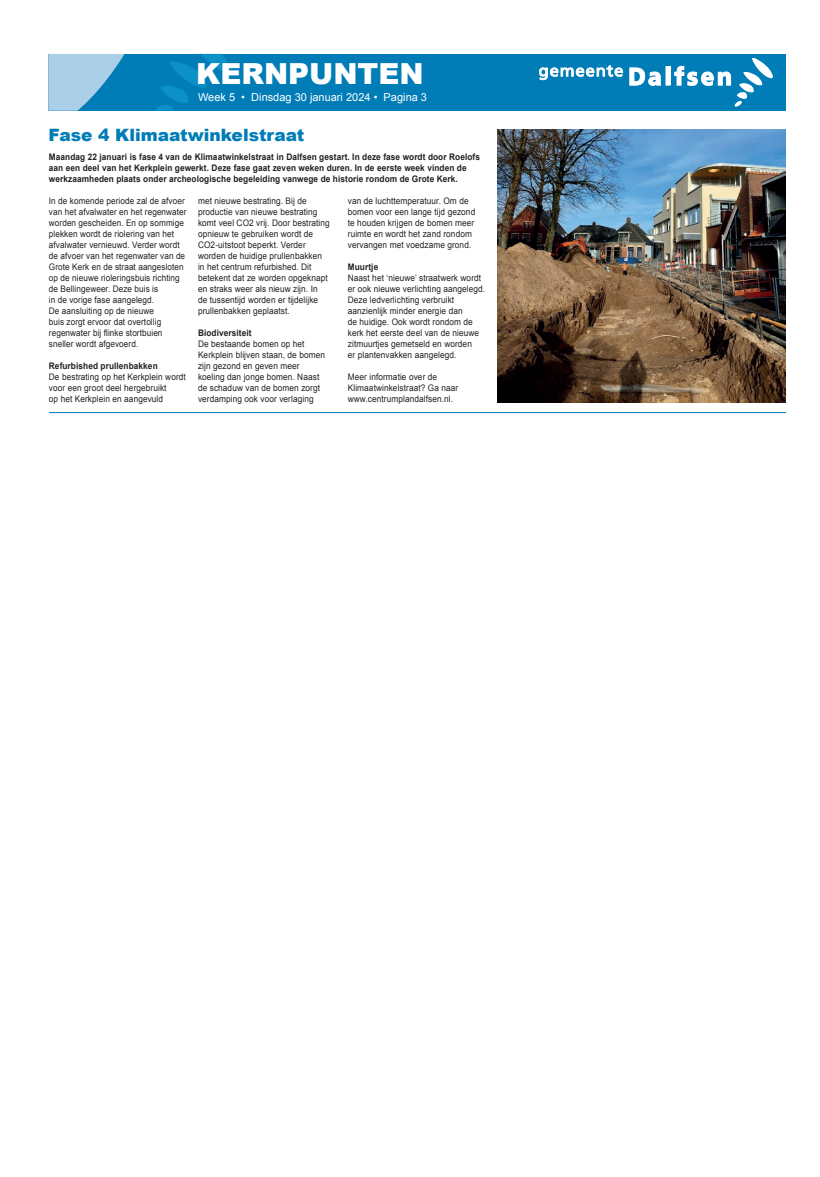
<style>
.page{position:relative;width:820px;height:1177px;background:#fff}
.page>*{position:absolute;margin:0;border:0;box-sizing:border-box;transform-origin:0 0}
.t1{font:900 29px "Arial";color:#fff}
.t2{font:900 17px "Arial";color:#007cb7}
.t3{font:11px "Arial";color:#fff}
.t4{font:9px/11px "Arial";letter-spacing:.01em;color:#231f20;scale:.92 1}
.t5{font:9px/11px "Arial";letter-spacing:.01em;color:#231f20;scale:.91 1}
.t6{font:700 9px/11px "Arial";letter-spacing:.01em;color:#231f20;scale:.92 1}
</style>
<div class="page">
<div style="left:48px;top:54px;width:737px;height:57px;background:#007cb7"></div>
<svg style="left:156px;top:54px;width:74px;height:57px"></svg>
<svg style="left:629px;top:68px;width:31px;height:18px"></svg>
<hr style="left:665px;top:67px;width:4px;height:18px;background:#fff">
<div style="left:665px;top:66px;width:5px;height:19px;border:1px solid #fff"></div>
<svg style="left:674px;top:58px;width:98px;height:48px"></svg>
<svg style="left:539px;top:65px;width:83px;height:15px"></svg>
<svg style="left:48px;top:54px;width:76px;height:57px"></svg>
<img style="left:497px;top:130px;width:288px;height:272px">
<hr style="left:49px;top:412px;width:736px;height:1px;background:#007cb7">
<h1 class="t1" style="left:196px;top:53px;width:229px">KERNPUNTEN</h1>
<p class="t3" style="left:198px;top:90px;width:230px">Week 5 • Dinsdag 30 januari 2024 • Pagina 3</p>
<h2 class="t2" style="left:49px;top:123px;width:257px">Fase 4 Klimaatwinkelstraat</h2>
<p class="t6" style="left:49px;top:151px;width:470px">Maandag 22 januari is fase 4 van de Klimaatwinkelstraat in Dalfsen gestart. In deze fase wordt door Roelofs aan een deel van het Kerkplein gewerkt. Deze fase gaat zeven weken duren. In de eerste week vinden de werkzaamheden plaats onder archeologische begeleiding vanwege de historie rondom de Grote Kerk.</p>
<p class="t4" style="left:348px;top:195px;width:140px">van de luchttemperatuur. Om de bomen voor een lange tijd gezond te houden krijgen de bomen meer ruimte en wordt het zand rondom vervangen met voedzame grond.</p>
<p class="t6" style="left:348px;top:261px;width:35px">Muurtje</p>
<p class="t4" style="left:348px;top:272px;width:151px">Naast het ‘nieuwe’ straatwerk wordt er ook nieuwe verlichting aangelegd.<br>Deze ledverlichting verbruikt aanzienlijk minder energie dan<br>de huidige. Ook wordt rondom de kerk het eerste deel van de nieuwe zitmuurtjes gemetseld en worden<br>er plantenvakken aangelegd.</p>
<p class="t4" style="left:348px;top:371px;width:121px">Meer informatie over de<br>Klimaatwinkelstraat? Ga naar www.centrumplandalfsen.nl.</p>
<p class="t5" style="left:49px;top:195px;width:153px">In de komende periode zal de afvoer van het afvalwater en het regenwater worden gescheiden. En op sommige plekken wordt de riolering van het afvalwater vernieuwd. Verder wordt de afvoer van het regenwater van de<br>Grote Kerk en de straat aangesloten op de nieuwe rioleringsbuis richting de Bellingeweer. Deze buis is<br>in de vorige fase aangelegd.<br>De aansluiting op de nieuwe<br>buis zorgt ervoor dat overtollig regenwater bij flinke stortbuien sneller wordt afgevoerd.</p>
<p class="t6" style="left:49px;top:360px;width:120px">Refurbished prullenbakken</p>
<p class="t4" style="left:49px;top:371px;width:150px">De bestrating op het Kerkplein wordt voor een groot deel hergebruikt<br>op het Kerkplein en aangevuld</p>
<p class="t4" style="left:198px;top:195px;width:145px">met nieuwe bestrating. Bij de productie van nieuwe bestrating komt veel CO2 vrij. Door bestrating opnieuw te gebruiken wordt de<br>CO2-uitstoot beperkt. Verder worden de huidige prullenbakken in het centrum refurbished. Dit betekent dat ze worden opgeknapt en straks weer als nieuw zijn. In<br>de tussentijd worden er tijdelijke prullenbakken geplaatst.</p>
<p class="t6" style="left:198px;top:327px;width:60px">Biodiversiteit</p>
<p class="t4" style="left:198px;top:338px;width:139px">De bestaande bomen op het<br>Kerkplein blijven staan, de bomen zijn gezond en geven meer koeling dan jonge bomen. Naast de schaduw van de bomen zorgt verdamping ook voor verlaging</p>
</div>
